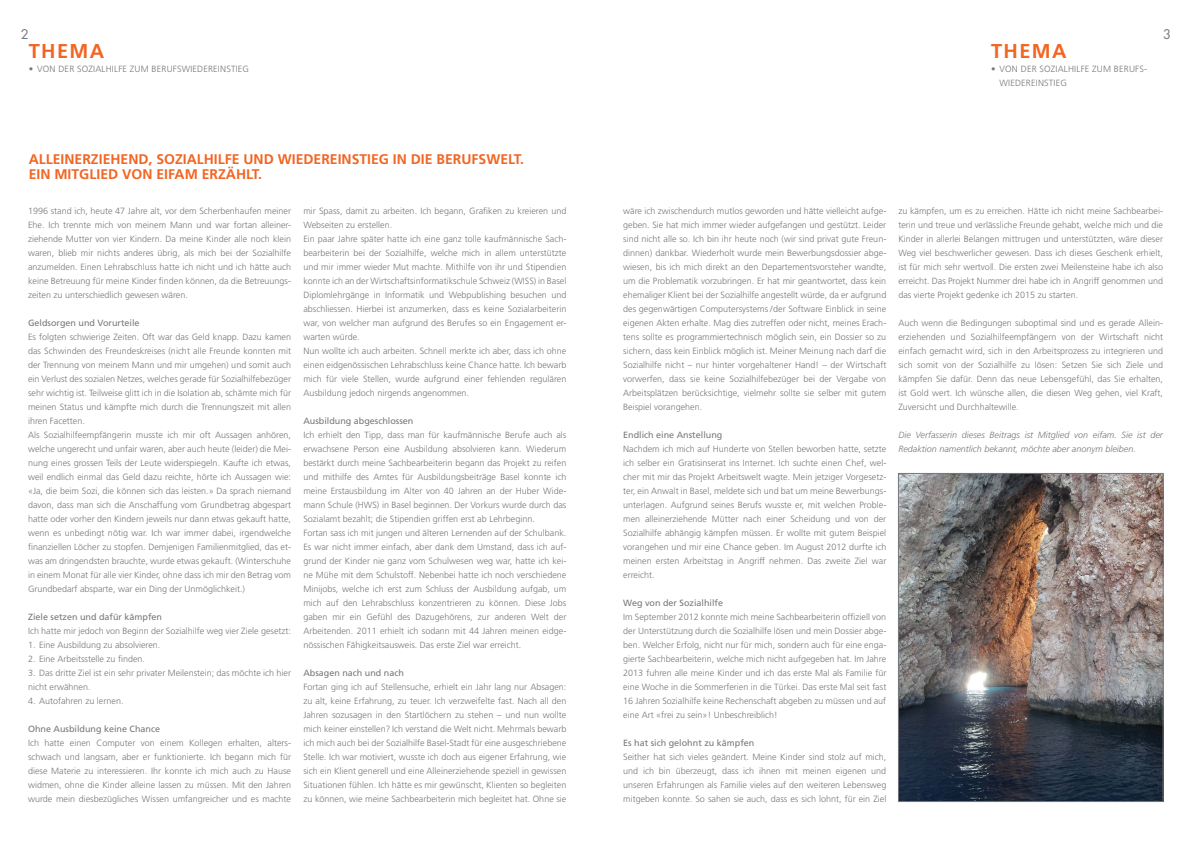
<style>
.page{position:relative;width:1191px;height:842px;background:#fff}
.page>*{position:absolute;margin:0;border:0;box-sizing:border-box;transform-origin:0 0}
.t1{font:700 20px "Frutiger";letter-spacing:.07em;color:#f26522}
.t2{font:700 14px "Frutiger";color:#f26522}
.t3{font:13px "Futura";color:#77787b}
.t4{font:300 9px/14px "Frutiger";color:#77787b;text-align:justify}
.t5{font:9px "Frutiger";color:#77787b}
.t6{font:italic 300 9px/14px "Frutiger";color:#77787b}
.t7{font:300 9px/14px "Frutiger";letter-spacing:.02em;color:#77787b}
</style>
<div class="page">
<img style="left:900px;top:475px;width:261px;height:325px">
<div style="left:898px;top:473px;width:265px;height:329px;border:1px solid #77787b"></div>
<p class="t3" style="left:21px;top:25px;width:10px">2</p>
<p class="t3" style="left:1163px;top:25px;width:10px">3</p>
<p class="t1" style="left:29px;top:39px;width:77px">THEMA</p>
<p class="t7" style="left:29px;top:62px;width:222px">• VON DER SOZIALHILFE ZUM BERUFSWIEDEREINSTIEG</p>
<p class="t1" style="left:991px;top:39px;width:77px">THEMA</p>
<p class="t7" style="left:999px;top:62px;width:149px;text-indent:-9px">• VON DER SOZIALHILFE ZUM BERUFS-<br>WIEDEREINSTIEG</p>
<p class="t2" style="left:29px;top:151px;width:497px">ALLEINERZIEHEND, SOZIALHILFE UND WIEDEREINSTIEG IN DIE BERUFSWELT.</p>
<p class="t2" style="left:29px;top:166px;width:235px">EIN MITGLIED VON EIFAM ERZÄHLT.</p>
<p class="t4" style="left:28px;top:204px;width:264px">1996 stand ich, heute 47 Jahre alt, vor dem Scherbenhaufen meiner Ehe. Ich trennte mich von meinem Mann und war fortan alleiner&shy;ziehende Mutter von vier Kindern. Da meine Kinder alle noch klein waren, blieb mir nichts anderes übrig, als mich bei der Sozialhilfe anzumelden. Einen Lehrabschluss hatte ich nicht und ich hätte auch keine Betreuung für meine Kinder finden können, da die Betreuungs&shy;zeiten zu unterschiedlich gewesen wären.</p>
<p class="t5" style="left:28px;top:318px;width:113px">Geldsorgen und Vorurteile</p>
<p class="t4" style="left:28px;top:330px;width:264px">Es folgten schwierige Zeiten. Oft war das Geld knapp. Dazu kamen das Schwinden des Freundeskreises (nicht alle Freunde konnten mit der Trennung von meinem Mann und mir umgehen) und somit auch ein Verlust des sozialen Netzes, welches gerade für Sozialhilfebezüger sehr wichtig ist. Teilweise glitt ich in die Isolation ab, schämte mich für meinen Status und kämpfte mich durch die Trennungszeit mit allen ihren Facetten.</p>
<p class="t4" style="left:28px;top:428px;width:264px">Als Sozialhilfeempfängerin musste ich mir oft Aussagen anhören, welche ungerecht und unfair waren, aber auch heute (leider) die Mei&shy;nung eines grossen Teils der Leute widerspiegeln. Kaufte ich etwas, weil endlich einmal das Geld dazu reichte, hörte ich Aussagen wie: «Ja, die beim Sozi, die können sich das leisten.» Da sprach niemand davon, dass man sich die Anschaffung vom Grundbetrag abgespart hatte oder vorher den Kindern jeweils nur dann etwas gekauft hatte, wenn es unbedingt nötig war. Ich war immer dabei, irgendwelche finanziellen Löcher zu stopfen. Demjenigen Familienmitglied, das et&shy;was am dringendsten brauchte, wurde etwas gekauft. (Winterschuhe in einem Monat für alle vier Kinder, ohne dass ich mir den Betrag vom Grundbedarf absparte, war ein Ding der Unmöglichkeit.)</p>
<p class="t5" style="left:28px;top:612px;width:136px">Ziele setzen und dafür kämpfen</p>
<p class="t4" style="left:28px;top:624px;width:264px">Ich hatte mir jedoch von Beginn der Sozialhilfe weg vier Ziele gesetzt:</p>
<p class="t4" style="left:28px;top:638px;width:134px">1. Eine Ausbildung zu absolvieren.</p>
<p class="t4" style="left:28px;top:652px;width:119px">2. Eine Arbeitsstelle zu finden.</p>
<p class="t4" style="left:28px;top:666px;width:264px">3. Das dritte Ziel ist ein sehr privater Meilenstein; das möchte ich hier nicht erwähnen.</p>
<p class="t4" style="left:28px;top:694px;width:97px">4. Autofahren zu lernen.</p>
<p class="t5" style="left:28px;top:724px;width:134px">Ohne Ausbildung keine Chance</p>
<p class="t4" style="left:28px;top:736px;width:264px">Ich hatte einen Computer von einem Kollegen erhalten, alters&shy;schwach und langsam, aber er funktionierte. Ich begann mich für diese Materie zu interessieren. Ihr konnte ich mich auch zu Hause widmen, ohne die Kinder alleine lassen zu müssen. Mit den Jahren wurde mein diesbezügliches Wissen umfangreicher und es machte</p>
<p class="t4" style="left:303px;top:204px;width:264px">mir Spass, damit zu arbeiten. Ich begann, Grafiken zu kreieren und<br>Webseiten zu erstellen.</p>
<p class="t4" style="left:303px;top:232px;width:264px">Ein paar Jahre später hatte ich eine ganz tolle kaufmännische Sach&shy;bearbeiterin bei der Sozialhilfe, welche mich in allem unterstützte und mir immer wieder Mut machte. Mithilfe von ihr und Stipendien konnte ich an der Wirtschaftsinformatikschule Schweiz (WISS) in Basel Diplomlehrgänge in Informatik und Webpublishing besuchen und abschliessen. Hierbei ist anzumerken, dass es keine Sozialarbeiterin war, von welcher man aufgrund des Berufes so ein Engagement er&shy;warten würde.</p>
<p class="t4" style="left:303px;top:344px;width:264px">Nun wollte ich auch arbeiten. Schnell merkte ich aber, dass ich ohne einen eidgenössischen Lehrabschluss keine Chance hatte. Ich bewarb mich für viele Stellen, wurde aufgrund einer fehlenden regulären Ausbildung jedoch nirgends angenommen.</p>
<p class="t5" style="left:303px;top:416px;width:112px">Ausbildung abgeschlossen</p>
<p class="t4" style="left:303px;top:428px;width:264px">Ich erhielt den Tipp, dass man für kaufmännische Berufe auch als erwachsene Person eine Ausbildung absolvieren kann. Wiederum bestärkt durch meine Sachbearbeiterin begann das Projekt zu reifen und mithilfe des Amtes für Ausbildungsbeiträge Basel konnte ich meine Erstausbildung im Alter von 40 Jahren an der Huber Wide&shy;mann Schule (HWS) in Basel beginnen. Der Vorkurs wurde durch das Sozialamt bezahlt; die Stipendien griffen erst ab Lehrbeginn.</p>
<p class="t4" style="left:303px;top:526px;width:264px">Fortan sass ich mit jungen und älteren Lernenden auf der Schulbank.<br>Es war nicht immer einfach, aber dank dem Umstand, dass ich auf&shy;grund der Kinder nie ganz vom Schulwesen weg war, hatte ich kei&shy;ne Mühe mit dem Schulstoff. Nebenbei hatte ich noch verschiedene Minijobs, welche ich erst zum Schluss der Ausbildung aufgab, um mich auf den Lehrabschluss konzentrieren zu können. Diese Jobs gaben mir ein Gefühl des Dazugehörens, zur anderen Welt der Arbeitenden. 2011 erhielt ich sodann mit 44 Jahren meinen eidge&shy;nössischen Fähigkeitsausweis. Das erste Ziel war erreicht.</p>
<p class="t5" style="left:303px;top:668px;width:102px">Absagen nach und nach</p>
<p class="t4" style="left:303px;top:680px;width:264px">Fortan ging ich auf Stellensuche, erhielt ein Jahr lang nur Absagen: zu alt, keine Erfahrung, zu teuer. Ich verzweifelte fast. Nach all den Jahren sozusagen in den Startlöchern zu stehen – und nun wollte mich keiner einstellen? Ich verstand die Welt nicht. Mehrmals bewarb ich mich auch bei der Sozialhilfe Basel-Stadt für eine ausgeschriebene Stelle. Ich war motiviert, wusste ich doch aus eigener Erfahrung, wie sich ein Klient generell und eine Alleinerziehende speziell in gewissen Situationen fühlen. Ich hätte es mir gewünscht, Klienten so begleiten zu können, wie meine Sachbearbeiterin mich begleitet hat. Ohne sie</p>
<p class="t4" style="left:623px;top:204px;width:264px">wäre ich zwischendurch mutlos geworden und hätte vielleicht aufge&shy;geben. Sie hat mich immer wieder aufgefangen und gestützt. Leider sind nicht alle so. Ich bin ihr heute noch (wir sind privat gute Freun&shy;dinnen) dankbar. Wiederholt wurde mein Bewerbungsdossier abge&shy;wiesen, bis ich mich direkt an den Departementsvorsteher wandte, um die Problematik vorzubringen. Er hat mir geantwortet, dass kein ehemaliger Klient bei der Sozialhilfe angestellt würde, da er aufgrund des gegenwärtigen Computersystems / der Software Einblick in seine eigenen Akten erhalte. Mag dies zutreffen oder nicht, meines Erach&shy;tens sollte es programmiertechnisch möglich sein, ein Dossier so zu sichern, dass kein Einblick möglich ist. Meiner Meinung nach darf die Sozialhilfe nicht – nur hinter vorgehaltener Hand! – der Wirtschaft vorwerfen, dass sie keine Sozialhilfebezüger bei der Vergabe von Arbeitsplätzen berücksichtige, vielmehr sollte sie selber mit gutem Beispiel vorangehen.</p>
<p class="t5" style="left:623px;top:430px;width:101px">Endlich eine Anstellung</p>
<p class="t4" style="left:623px;top:442px;width:264px">Nachdem ich mich auf Hunderte von Stellen beworben hatte, setzte ich selber ein Gratisinserat ins Internet. Ich suchte einen Chef, wel&shy;cher mit mir das Projekt Arbeitswelt wagte. Mein jetziger Vorgesetz&shy;ter, ein Anwalt in Basel, meldete sich und bat um meine Bewerbungs&shy;unterlagen. Aufgrund seines Berufs wusste er, mit welchen Proble&shy;men alleinerziehende Mütter nach einer Scheidung und von der Sozialhilfe abhängig kämpfen müssen. Er wollte mit gutem Beispiel vorangehen und mir eine Chance geben. Im August 2012 durfte ich meinen ersten Arbeitstag in Angriff nehmen. Das zweite Ziel war erreicht.</p>
<p class="t5" style="left:623px;top:598px;width:101px">Weg von der Sozialhilfe</p>
<p class="t4" style="left:623px;top:610px;width:264px">Im September 2012 konnte mich meine Sachbearbeiterin offiziell von der Unterstützung durch die Sozialhilfe lösen und mein Dossier abge&shy;ben. Welcher Erfolg, nicht nur für mich, sondern auch für eine enga&shy;gierte Sachbearbeiterin, welche mich nicht aufgegeben hat. Im Jahre 2013 fuhren alle meine Kinder und ich das erste Mal als Familie für eine Woche in die Sommerferien in die Türkei. Das erste Mal seit fast 16 Jahren Sozialhilfe keine Rechenschaft abgeben zu müssen und auf eine Art «frei zu sein»! Unbeschreiblich!</p>
<p class="t5" style="left:623px;top:738px;width:133px">Es hat sich gelohnt zu kämpfen</p>
<p class="t4" style="left:623px;top:750px;width:264px">Seither hat sich vieles geändert. Meine Kinder sind stolz auf mich, und ich bin überzeugt, dass ich ihnen mit meinen eigenen und unseren Erfahrungen als Familie vieles auf den weiteren Lebensweg mitgeben konnte. So sahen sie auch, dass es sich lohnt, für ein Ziel</p>
<p class="t4" style="left:898px;top:204px;width:266px">zu kämpfen, um es zu erreichen. Hätte ich nicht meine Sachbearbei&shy;terin und treue und verlässliche Freunde gehabt, welche mich und die Kinder in allerlei Belangen mittrugen und unterstützten, wäre dieser Weg viel beschwerlicher gewesen. Dass ich dieses Geschenk erhielt, ist für mich sehr wertvoll. Die ersten zwei Meilensteine habe ich also erreicht. Das Projekt Nummer drei habe ich in Angriff genommen und das vierte Projekt gedenke ich 2015 zu starten.</p>
<p class="t4" style="left:898px;top:316px;width:266px">Auch wenn die Bedingungen suboptimal sind und es gerade Allein&shy;erziehenden und Sozialhilfeempfängern von der Wirtschaft nicht einfach gemacht wird, sich in den Arbeitsprozess zu integrieren und sich somit von der Sozialhilfe zu lösen: Setzen Sie sich Ziele und kämpfen Sie dafür. Denn das neue Lebensgefühl, das Sie erhalten, ist Gold wert. Ich wünsche allen, die diesen Weg gehen, viel Kraft, Zuversicht und Durchhaltewille.</p>
<p class="t6" style="left:898px;top:428px;width:266px">Die Verfasserin dieses Beitrags ist Mitglied von eifam. Sie ist der<br>Redaktion namentlich bekannt, möchte aber anonym bleiben.</p>
</div>
